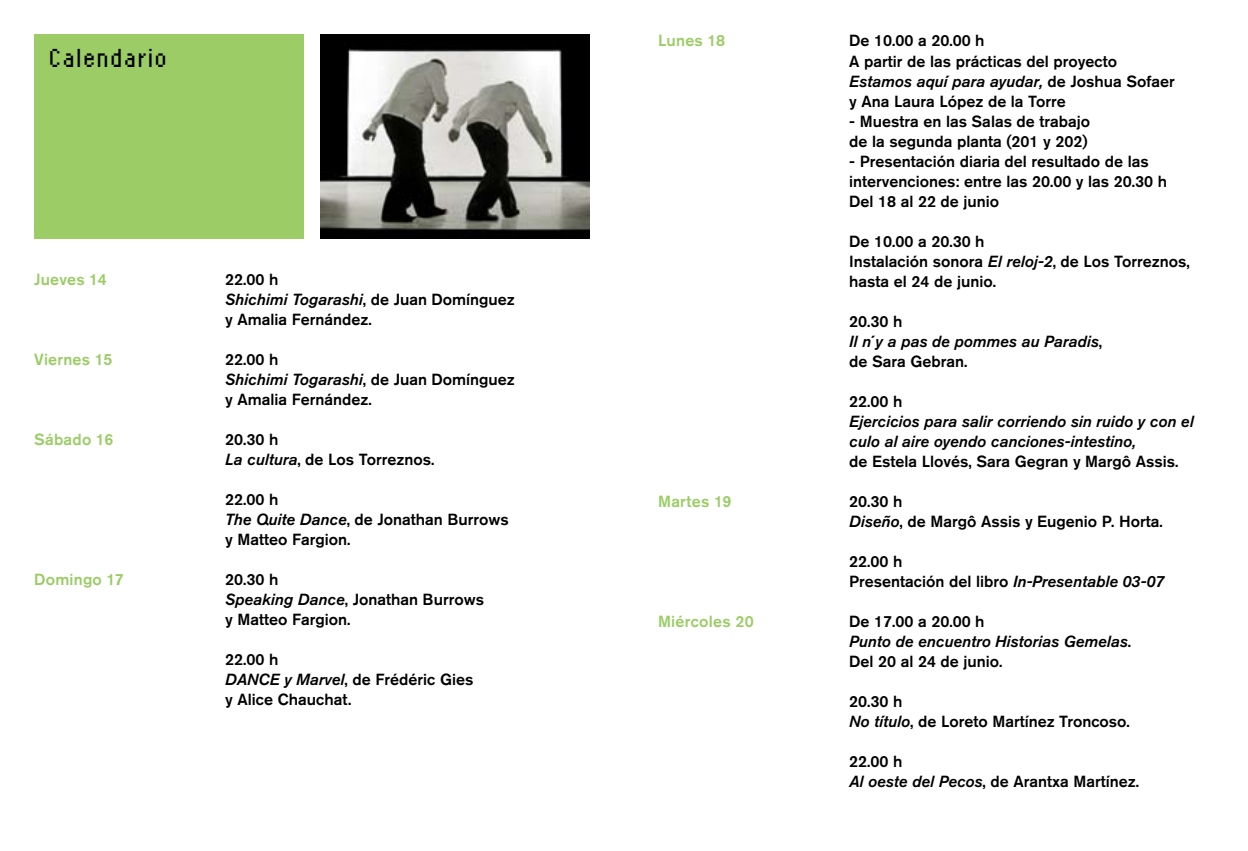
<style>
.page{position:relative;width:1248px;height:851px;background:#fff}
.page>*{position:absolute;margin:0;border:0;box-sizing:border-box;transform-origin:0 0}
.t1{font:24px "Ignifuga";color:#000}
.t2{font:500 16px/20px "Akzidenz Grotesk BQ";color:#000}
.t3{font:italic 16px/20px "Akzidenz Grotesk BQ Med";color:#000}
.t4{font:500 16px "Akzidenz Grotesk BQ";letter-spacing:.015em;color:#9bcc66}
.s1{font-family:"Akzidenz Grotesk BQ";font-weight:500;font-style:normal}
.s2{font-family:"Akzidenz Grotesk BQ Med";font-weight:400;font-style:italic}
</style>
<div class="page">
<img style="left:320px;top:34px;width:270px;height:204px">
<div style="left:34px;top:34px;width:269px;height:204px;background:#9bcc66"></div>
<h1 class="t1" style="left:48px;top:42px;width:121px">Calendario</h1>
<p class="t4" style="left:34px;top:269px;width:74px">Jueves 14</p>
<p class="t4" style="left:34px;top:349px;width:80px">Viernes 15</p>
<p class="t4" style="left:34px;top:429px;width:81px">Sábado 16</p>
<p class="t4" style="left:34px;top:569px;width:91px">Domingo 17</p>
<p class="t2" style="left:225px;top:269px;width:55px">22.00 h</p>
<p class="t3" style="left:225px;top:289px;width:291px">Shichimi Togarashi<span class="s1">, de Juan Domínguez</span></p>
<p class="t2" style="left:225px;top:309px;width:148px">y Amalia Fernández.</p>
<p class="t2" style="left:225px;top:349px;width:55px">22.00 h</p>
<p class="t3" style="left:225px;top:369px;width:291px">Shichimi Togarashi<span class="s1">, de Juan Domínguez</span></p>
<p class="t2" style="left:225px;top:389px;width:148px">y Amalia Fernández.</p>
<p class="t2" style="left:225px;top:429px;width:211px">20.30 h<br><span class="s2">La cultura</span>, de Los Torreznos.</p>
<p class="t2" style="left:225px;top:489px;width:285px">22.00 h<br><span class="s2">The Quite Dance</span>, de Jonathan Burrows y Matteo Fargion.</p>
<p class="t2" style="left:225px;top:569px;width:260px">20.30 h<br><span class="s2">Speaking Dance</span>, Jonathan Burrows y Matteo Fargion.</p>
<p class="t2" style="left:225px;top:649px;width:250px">22.00 h<br><span class="s2">DANCE y Marvel</span>, de Frédéric Gies y Alice Chauchat.</p>
<p class="t4" style="left:658px;top:31px;width:69px">Lunes 18</p>
<p class="t4" style="left:658px;top:491px;width:75px">Martes 19</p>
<p class="t4" style="left:658px;top:611px;width:97px">Miércoles 20</p>
<p class="t2" style="left:849px;top:31px;width:269px">De 10.00 a 20.00 h<br>A partir de las prácticas del proyecto</p>
<p class="t3" style="left:849px;top:71px;width:327px">Estamos aquí para ayudar, <span class="s1">de Joshua Sofaer</span></p>
<p class="t2" style="left:849px;top:91px;width:218px">y Ana Laura López de la Torre</p>
<p class="t2" style="left:849px;top:111px;width:242px">- Muestra en las Salas de trabajo de la segunda planta (201 y 202)</p>
<p class="t2" style="left:849px;top:151px;width:319px">- Presentación diaria del resultado de las intervenciones: entre las 20.00 y las 20.30 h<br>Del 18 al 22 de junio</p>
<p class="t2" style="left:849px;top:231px;width:342px">De 10.00 a 20.30 h<br>Instalación sonora <span class="s2">El reloj-2</span>, de Los Torreznos, hasta el 24 de junio.</p>
<p class="t2" style="left:849px;top:311px;width:55px">20.30 h</p>
<p class="t3" style="left:849px;top:331px;width:254px">Il n´y a pas de pommes au Paradis<span class="s1">,</span></p>
<p class="t2" style="left:849px;top:351px;width:120px">de Sara Gebran.</p>
<p class="t2" style="left:849px;top:391px;width:55px">22.00 h</p>
<p class="t3" style="left:849px;top:411px;width:346px">Ejercicios para salir corriendo sin ruido y con el culo al aire oyendo canciones-intestino,</p>
<p class="t2" style="left:849px;top:451px;width:331px">de Estela Llovés, Sara Gegran y Margô Assis.</p>
<p class="t2" style="left:849px;top:491px;width:315px">20.30 h<br><span class="s2">Diseño</span>, de Margô Assis y Eugenio P. Horta.</p>
<p class="t2" style="left:849px;top:551px;width:317px">22.00 h<br>Presentación del libro <span class="s2">In-Presentable 03-07</span></p>
<p class="t2" style="left:849px;top:611px;width:137px">De 17.00 a 20.00 h</p>
<p class="t3" style="left:849px;top:631px;width:283px">Punto de encuentro Historias Gemelas<span class="s1">.</span></p>
<p class="t2" style="left:849px;top:651px;width:155px">Del 20 al 24 de junio.</p>
<p class="t2" style="left:849px;top:691px;width:282px">20.30 h<br><span class="s2">No título</span>, de Loreto Martínez Troncoso.</p>
<p class="t2" style="left:849px;top:751px;width:291px">22.00 h<br><span class="s2">Al oeste del Pecos</span>, de Arantxa Martínez.</p>
</div>
